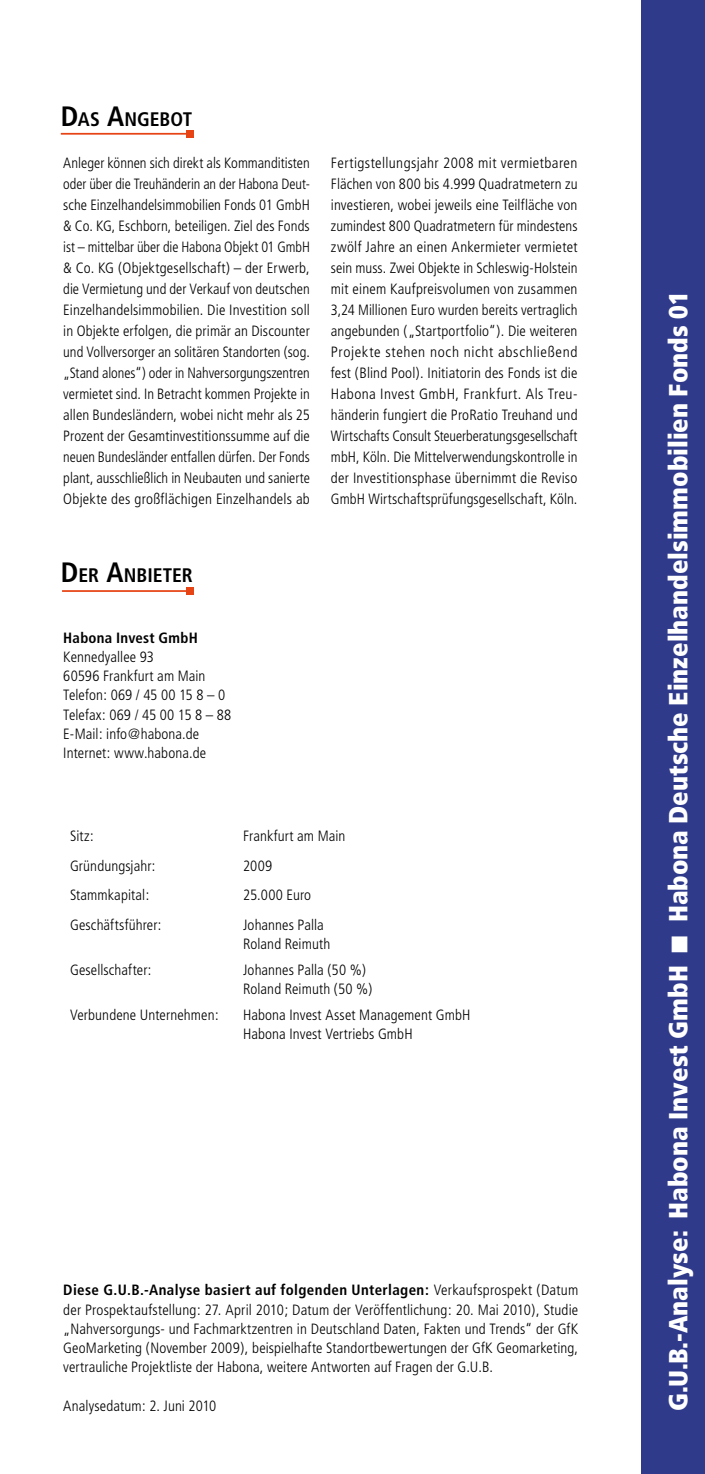
<style>
.page{position:relative;width:705px;height:1474px;background:#fff}
.page>*{position:absolute;margin:0;border:0;box-sizing:border-box;transform-origin:0 0}
.t1{font:900 condensed 26.25px "Frutiger";color:#fff}
.t2{font:700 condensed 19.6px "Frutiger";letter-spacing:-.005em;color:#000}
.t3{font:300 condensed 14.88px/21px "Frutiger";letter-spacing:.01em;color:#000}
.s1{font-size:28px}
.s2{font-weight:700}
</style>
<div class="page">
<div style="left:641px;top:0;width:63px;height:1473px;background:#2f3a8b"></div>
<hr style="left:62px;top:590px;width:127px;height:2px;background:#e64415">
<div style="left:186px;top:587px;width:7px;height:7px;background:#e64415"></div>
<hr style="left:61px;top:133px;width:128px;height:2px;background:#e64415">
<div style="left:186px;top:130px;width:7px;height:7px;background:#e64415"></div>
<p class="t2" style="left:61px;top:107px;width:133px"><span class="s1">D</span>AS <span class="s1">A</span>NGEBOT</p>
<p class="t3" style="left:63px;top:153px;width:248px;text-align:justify">Anleger können sich direkt als Kommanditisten oder über die Treuhänderin an der Habona Deut&shy;sche Einzelhandelsimmobilien Fonds 01 GmbH &amp; Co. KG, Eschborn, beteiligen. Ziel des Fonds ist – mittelbar über die Habona Objekt 01 GmbH &amp; Co. KG (Objektgesellschaft) – der Erwerb, die Vermietung und der Verkauf von deutschen Einzelhandelsimmobilien. Die Investition soll in Objekte erfolgen, die primär an Discounter und Vollversorger an solitären Standorten (sog. „Stand alones“) oder in Nahversorgungszentren vermietet sind. In Betracht kommen Projekte in allen Bundesländern, wobei nicht mehr als 25<br>Prozent der Gesamtinvestitionssumme auf die neuen Bundesländer entfallen dürfen. Der Fonds plant, ausschließlich in Neubauten und sanierte Objekte des großflächigen Einzelhandels ab</p>
<p class="t3" style="left:331px;top:153px;width:248px;text-align:justify">Fertigstellungsjahr 2008 mit vermietbaren Flächen von 800 bis 4.999 Quadratmetern zu investieren, wobei jeweils eine Teilfläche von zumindest 800 Quadratmetern für mindestens zwölf Jahre an einen Ankermieter vermietet sein muss. Zwei Objekte in Schleswig-Holstein mit einem Kaufpreisvolumen von zusammen 3,24 Millionen Euro wurden bereits vertraglich angebunden („Startportfolio“). Die weiteren Projekte stehen noch nicht abschließend fest (Blind Pool). Initiatorin des Fonds ist die Habona Invest GmbH, Frankfurt. Als Treu&shy;händerin fungiert die ProRatio Treuhand und Wirtschafts Consult Steuerberatungsgesellschaft mbH, Köln. Die Mittelverwendungskontrolle in der Investitionsphase übernimmt die Reviso GmbH Wirtschaftsprüfungsgesellschaft, Köln.</p>
<p class="t2" style="left:61px;top:564px;width:133px"><span class="s1">D</span>ER <span class="s1">A</span>NBIETER</p>
<p class="t3" style="left:63px;top:628px;width:170px;line-height:19.2px"><span class="s2">Habona Invest GmbH<br></span>Kennedyallee 93<br>60596 Frankfurt am Main<br>Telefon: 069 / 45 00 15 8 – 0<br>Telefax: 069 / 45 00 15 8 – 88<br>E-Mail: info@habona.de<br>Internet: www.habona.de</p>
<p class="t3" style="left:70px;top:825px;width:25px">Sitz:</p>
<p class="t3" style="left:243px;top:825px;width:104px">Frankfurt am Main</p>
<p class="t3" style="left:70px;top:855px;width:87px">Gründungsjahr:</p>
<p class="t3" style="left:243px;top:855px;width:31px">2009</p>
<p class="t3" style="left:70px;top:885px;width:81px">Stammkapital:</p>
<p class="t3" style="left:243px;top:885px;width:70px">25.000 Euro</p>
<p class="t3" style="left:70px;top:914px;width:93px">Geschäftsführer:</p>
<p class="t3" style="left:243px;top:915px;width:89px;line-height:19.2px">Johannes Palla<br>Roland Reimuth</p>
<p class="t3" style="left:70px;top:959px;width:83px">Gesellschafter:</p>
<p class="t3" style="left:243px;top:960px;width:131px;line-height:19.2px">Johannes Palla (50 %)<br>Roland Reimuth (50 %)</p>
<p class="t3" style="left:70px;top:1004px;width:150px">Verbundene Unternehmen:</p>
<p class="t3" style="left:243px;top:1004px;width:229px;line-height:19.2px">Habona Invest Asset Management GmbH<br>Habona Invest Vertriebs GmbH</p>
<p class="t3" style="left:63px;top:1280px;width:516px;line-height:19.2px;text-align:justify"><span class="s2">Diese G.U.B.-Analyse basiert auf folgenden Unterlagen:</span> Verkaufsprospekt (Datum der Prospektaufstellung: 27. April 2010; Datum der Veröffentlichung: 20. Mai 2010), Studie „Nahversorgungs- und Fachmarktzentren in Deutschland Daten, Fakten und Trends“ der GfK GeoMarketing (November 2009), beispielhafte Standortbewertungen der GfK Geomarketing, vertrauliche Projektliste der Habona, weitere Antworten auf Fragen der G.U.B.</p>
<p class="t3" style="left:63px;top:1395px;width:154px">Analysedatum: 2. Juni 2010</p>
<p class="t1" style="left:662px;top:1411px;width:1121px;rotate:-90deg">G.U.B.-Analyse: Habona Invest GmbH ■ Habona Deutsche Einzelhandelsimmobilien Fonds 01</p>
</div>
